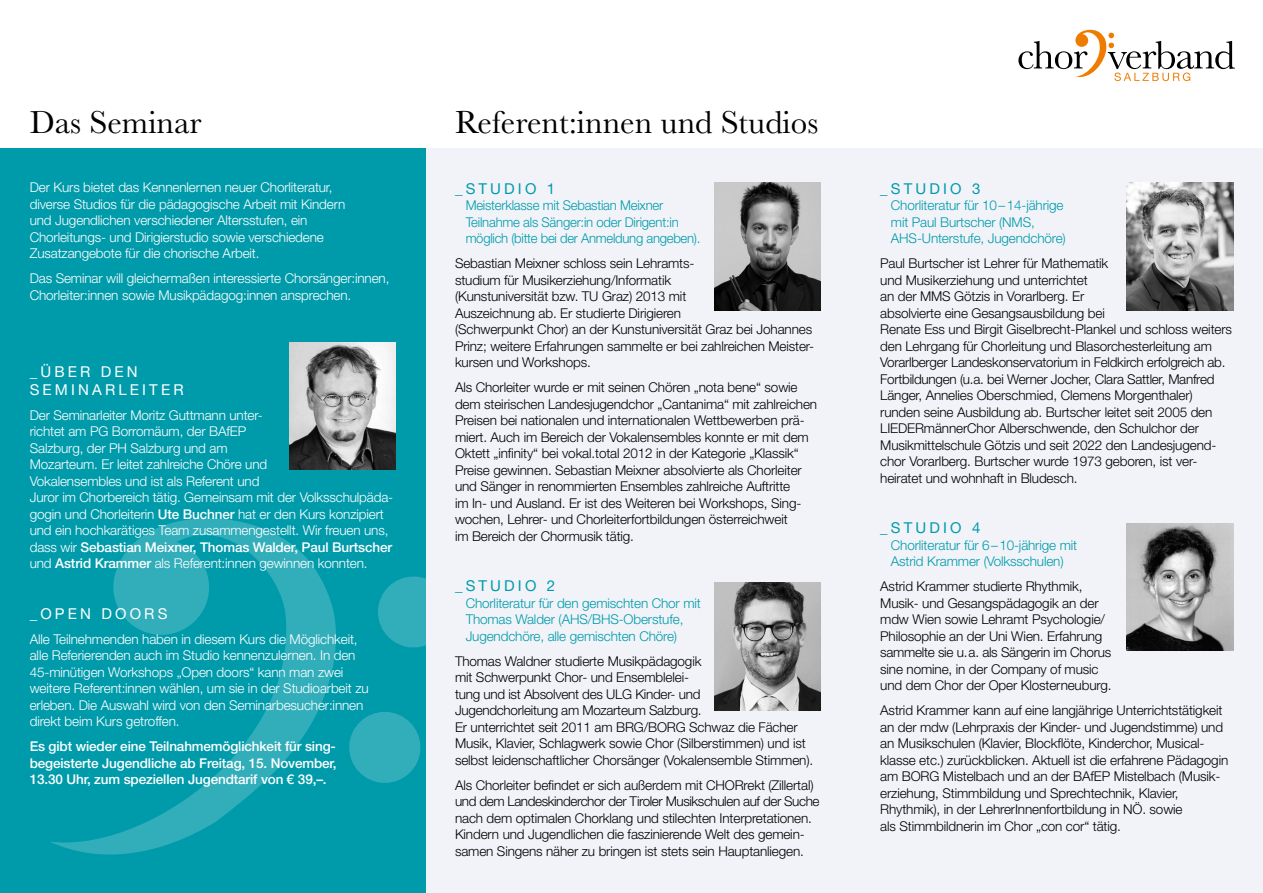
<style>
.page{position:relative;width:1263px;height:893px;background:#fff}
.page>*{position:absolute;margin:0;border:0;box-sizing:border-box;transform-origin:0 0}
.t1{font:33px "Baskerville";color:#000}
.t2{font:15px "Helvetica Neue LT Std";letter-spacing:.21em;color:#009bab}
.t3{font:15px/18px "Helvetica Neue LT Std";letter-spacing:.21em;color:#fff}
.t4{font:300 13.5px/16.5px "Helvetica Neue LT Std";letter-spacing:-.01em;color:#000}
.t5{font:300 13.5px/16.5px "Helvetica Neue LT Std";letter-spacing:-.01em;color:#fff}
.t6{font:300 13.5px/16.5px "Helvetica Neue LT Std";letter-spacing:-.01em;color:#009bab}
.t7{font:500 13.5px/16.5px "Helvetica Neue LT Std";letter-spacing:-.01em;color:#fff;text-align:justify}
.s1{font-weight:500}
</style>
<div class="page">
<div style="left:425px;top:149px;width:838px;height:744px;background:#f1f3f8"></div>
<div style="left:0;top:149px;width:425px;height:744px;background:#009bab"></div>
<svg style="left:50px;top:518px;width:375px;height:337px"></svg>
<svg style="left:1018px;top:30px;width:217px;height:51px"></svg>
<img style="left:1127px;top:183px;width:106px;height:127px">
<img style="left:714px;top:583px;width:107px;height:127px">
<img style="left:289px;top:342px;width:106px;height:128px">
<img style="left:714px;top:183px;width:107px;height:127px">
<img style="left:1127px;top:523px;width:106px;height:128px">
<h1 class="t1" style="left:30px;top:101px;width:173px">Das Seminar</h1>
<p class="t5" style="left:30px;top:179px;width:317px">Der Kurs bietet das Kennenlernen neuer Chorliteratur, diverse Studios für die pädagogische Arbeit mit Kindern und Jugendlichen verschiedener Altersstufen, ein Chorleitungs- und Dirigierstudio sowie verschiedene Zusatzangebote für die chorische Arbeit.</p>
<p class="t5" style="left:30px;top:270px;width:361px">Das Seminar will gleichermaßen interessierte Chorsänger:innen,<br>Chorleiter:innen sowie Musikpädagog:innen ansprechen.</p>
<p class="t3" style="left:30px;top:362px;width:155px">_ÜBER DEN<br>SEMINARLEITER</p>
<p class="t5" style="left:30px;top:406px;width:364px">Der Seminarleiter Moritz Guttmann unter-<br>richtet am PG Borromäum, der BAfEP<br>Salzburg, der PH Salzburg und am<br>Mozarteum. Er leitet zahlreiche Chöre und<br>Vokalensembles und ist als Referent und<br>Juror im Chorbereich tätig. Gemeinsam mit der Volksschulpäda&shy;gogin und Chorleiterin <span class="s1">Ute Buchner</span> hat er den Kurs konzipiert und ein hochkarätiges Team zusammengestellt. Wir freuen uns, dass wir <span class="s1">Sebastian Meixner, Thomas Walder, Paul Burtscher </span>und <span class="s1">Astrid Krammer</span> als Referent:innen gewinnen konnten.</p>
<p class="t3" style="left:30px;top:604px;width:139px">_OPEN DOORS</p>
<p class="t5" style="left:30px;top:630px;width:340px">Alle Teilnehmenden haben in diesem Kurs die Möglichkeit, alle Referierenden auch im Studio kennenzulernen. In den 45-minütigen Workshops „Open doors“ kann man zwei weitere Referent:innen wählen, um sie in der Studioarbeit zu erleben. Die Auswahl wird von den Seminarbesucher:innen direkt beim Kurs getroffen.</p>
<p class="t7" style="left:30px;top:738px;width:308px">Es gibt wieder eine Teilnahmemöglichkeit für sing&shy;begeisterte Jugendliche ab Freitag, 15. November, 13.30 Uhr, zum speziellen Jugendtarif von € 39,–.</p>
<h1 class="t1" style="left:455px;top:101px;width:365px">Referent:innen und Studios</h1>
<p class="t2" style="left:455px;top:179px;width:102px">_STUDIO 1</p>
<p class="t6" style="left:466px;top:197px;width:236px">Meisterklasse mit Sebastian Meixner<br>Teilnahme als Sänger:in oder Dirigent:in möglich (bitte bei der Anmeldung angeben).</p>
<p class="t4" style="left:455px;top:255px;width:361px">Sebastian Meixner schloss sein Lehramts-<br>studium für Musikerziehung/Informatik<br>(Kunstuniversität bzw. TU Graz) 2013 mit<br>Auszeichnung ab. Er studierte Dirigieren<br>(Schwerpunkt Chor) an der Kunstuniversität Graz bei Johannes Prinz; weitere Erfahrungen sammelte er bei zahlreichen Meister&shy;kursen und Workshops.</p>
<p class="t4" style="left:455px;top:379px;width:364px">Als Chorleiter wurde er mit seinen Chören „nota bene“ sowie dem steirischen Landesjugendchor „Cantanima“ mit zahlreichen Preisen bei nationalen und internationalen Wettbewerben prä&shy;miert. Auch im Bereich der Vokalensembles konnte er mit dem Oktett „infinity“ bei vokal.total 2012 in der Kategorie „Klassik“ Preise gewinnen. Sebastian Meixner absolvierte als Chorleiter und Sänger in renommierten Ensembles zahlreiche Auftritte<br>im In- und Ausland. Er ist des Weiteren bei Workshops, Sing&shy;wochen, Lehrer- und Chorleiterfortbildungen österreichweit<br>im Bereich der Chormusik tätig.</p>
<p class="t2" style="left:455px;top:577px;width:102px">_STUDIO 2</p>
<p class="t6" style="left:466px;top:594px;width:237px">Chorliteratur für den gemischten Chor mit<br>Thomas Walder (AHS/BHS-Oberstufe,<br>Jugendchöre, alle gemischten Chöre)</p>
<p class="t4" style="left:455px;top:652px;width:360px">Thomas Waldner studierte Musikpädagogik<br>mit Schwerpunkt Chor- und Ensemblelei-<br>tung und ist Absolvent des ULG Kinder- und<br>Jugendchorleitung am Mozarteum Salzburg.<br>Er unterrichtet seit 2011 am BRG/BORG Schwaz die Fächer Musik, Klavier, Schlagwerk sowie Chor (Silberstimmen) und ist selbst leidenschaftlicher Chorsänger (Vokalensemble Stimmen).</p>
<p class="t4" style="left:455px;top:776px;width:366px">Als Chorleiter befindet er sich außerdem mit CHORrekt (Zillertal) und dem Landeskinderchor der Tiroler Musikschulen auf der Suche nach dem optimalen Chorklang und stilechten Interpretationen.<br>Kindern und Jugendlichen die faszinierende Welt des gemein&shy;samen Singens näher zu bringen ist stets sein Hauptanliegen.</p>
<p class="t2" style="left:880px;top:179px;width:102px">_STUDIO 3</p>
<p class="t6" style="left:891px;top:197px;width:176px">Chorliteratur für 10–14-jährige mit Paul Burtscher (NMS,<br>AHS-Unterstufe, Jugendchöre)</p>
<p class="t4" style="left:880px;top:255px;width:353px">Paul Burtscher ist Lehrer für Mathematik<br>und Musikerziehung und unterrichtet<br>an der MMS Götzis in Vorarlberg. Er<br>absolvierte eine Gesangsausbildung bei<br>Renate Ess und Birgit Giselbrecht-Plankel und schloss weiters den Lehrgang für Chorleitung und Blasorchesterleitung am Vorarlberger Landeskonservatorium in Feldkirch erfolgreich ab.<br>Fortbildungen (u.a. bei Werner Jocher, Clara Sattler, Manfred Länger, Annelies Oberschmied, Clemens Morgenthaler) runden seine Ausbildung ab. Burtscher leitet seit 2005 den LIEDERmännerChor Alberschwende, den Schulchor der Musikmittelschule Götzis und seit 2022 den Landesjugend&shy;chor Vorarlberg. Burtscher wurde 1973 geboren, ist ver&shy;heiratet und wohnhaft in Bludesch.</p>
<p class="t2" style="left:880px;top:519px;width:102px">_STUDIO 4</p>
<p class="t6" style="left:891px;top:536px;width:188px">Chorliteratur für 6–10-jährige mit<br>Astrid Krammer (Volksschulen)</p>
<p class="t4" style="left:880px;top:578px;width:233px">Astrid Krammer studierte Rhythmik, Musik- und Gesangspädagogik an der mdw Wien sowie Lehramt Psychologie/ Philosophie an der Uni Wien. Erfahrung sammelte sie u.a. als Sängerin im Chorus sine nomine, in der Company of music und dem Chor der Oper Klosterneuburg.</p>
<p class="t4" style="left:880px;top:702px;width:349px">Astrid Krammer kann auf eine langjährige Unterrichtstätigkeit an der mdw (Lehrpraxis der Kinder- und Jugendstimme) und an Musikschulen (Klavier, Blockflöte, Kinderchor, Musical&shy;klasse etc.) zurückblicken. Aktuell ist die erfahrene Pädagogin am BORG Mistelbach und an der BAfEP Mistelbach (Musik&shy;erziehung, Stimmbildung und Sprechtechnik, Klavier, Rhythmik), in der LehrerInnenfortbildung in NÖ. sowie<br>als Stimmbildnerin im Chor „con cor“ tätig.</p>
</div>
